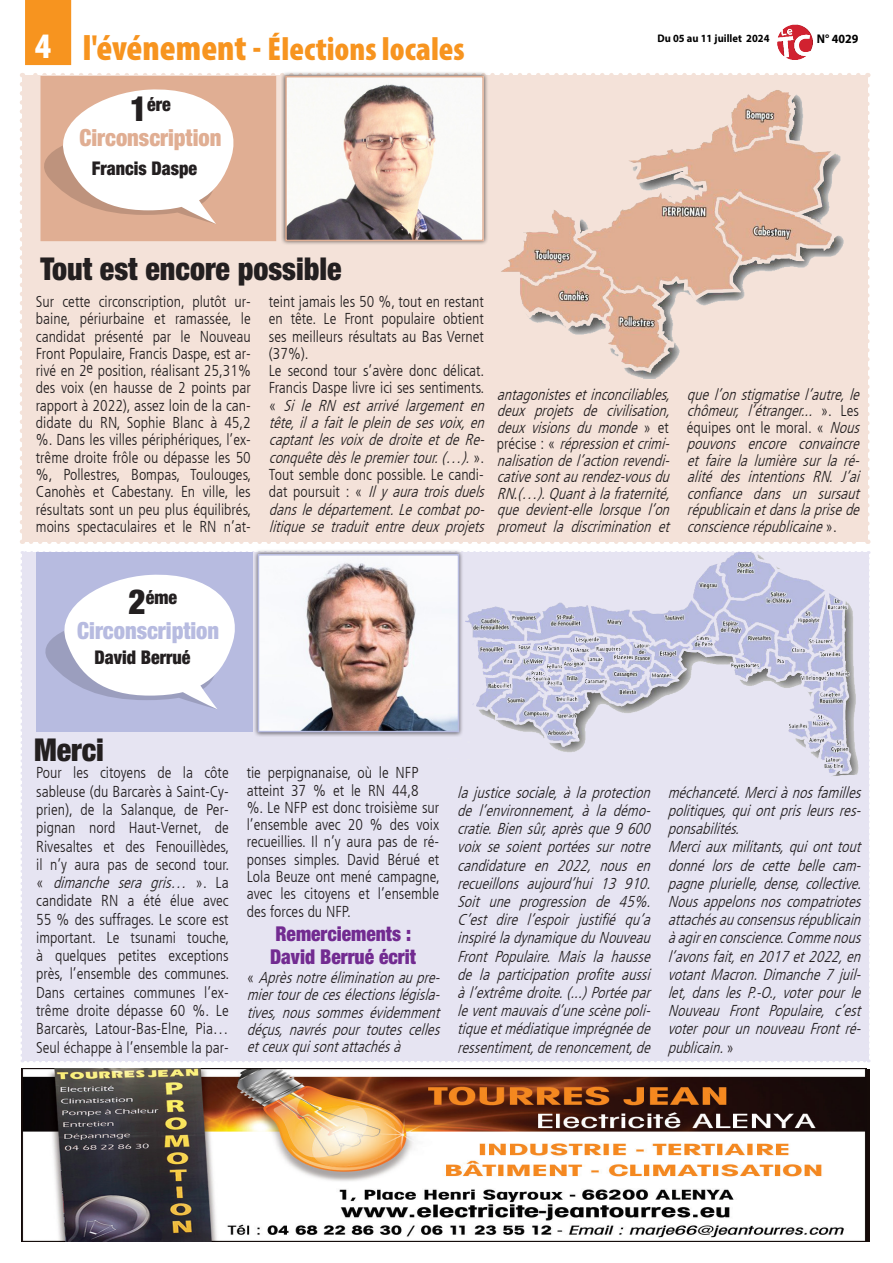
<style>
.page{position:relative;width:893px;height:1263px;background:#fff}
.page>*{position:absolute;margin:0;border:0;box-sizing:border-box;transform-origin:0 0}
.t1{font:900 condensed 36px "Myriad Pro";color:#fff}
.t2{font:900 condensed 33px "Myriad Pro";color:#f7941f}
._7_-_INTERTITRE{font:900 condensed 31.5px "Helvetica Neue";color:#231f20;scale:.95 1}
._7_-_INTERTITRE-2{font:900 condensed 23.7px "Helvetica Neue";color:#e0ae93;scale:.95 1}
._7_-_INTERTITRE-3{font:900 condensed 23.7px "Helvetica Neue";color:#b7bbe0;scale:.95 1}
._7_-_INTERTITRE-4{font:900 condensed 20.4px/22.5px "Helvetica Neue";color:#722b91;scale:.95 1}
._7_-_INTERTITRE-5{font:900 condensed 18.9px "Helvetica Neue";color:#231f20;scale:.95 1}
._6_-_TEXTE{font:italic 300 condensed 15.75px/18.1px "Frutiger LT";color:#231f20;text-align:justify}
._6_-_TEXTE-2{font:300 condensed 15.75px/17.2px "Frutiger LT";color:#231f20;text-align:justify}
.t3{font:700 12.6px "Myriad Pro";color:#000;scale:.95 1}
.t4{font:700 10.95px "Myriad Pro";color:#000;scale:.95 1}
.s1{font-size:36px}
.s2{font-size:34.65px}
.s3{font-style:normal}
.s4{font-style:italic}
</style>
<div class="page">
<img style="left:777px;top:24px;width:35px;height:35px">
<div style="left:25px;top:0;width:47px;height:65px;background:#f7941f"></div>
<img style="left:21px;top:1069px;width:846px;height:172px">
<div style="left:22px;top:75px;width:845px;height:467px;background:#f4e2d9"></div>
<svg style="left:20px;top:84px;width:4px;height:460px"></svg>
<svg style="left:31px;top:539px;width:837px;height:5px"></svg>
<svg style="left:865px;top:73px;width:5px;height:460px"></svg>
<svg style="left:22px;top:73px;width:836px;height:4px"></svg>
<div style="left:40px;top:76px;width:236px;height:165px;background:#e0ae93"></div>
<img style="left:501px;top:90px;width:343px;height:289px">
<div style="left:281px;top:71px;width:207px;height:175px;background:#231f20;opacity:.75"></div>
<img style="left:288px;top:79px;width:193px;height:159px">
<div style="left:285px;top:76px;width:199px;height:165px;border:2px solid #e0ae93"></div>
<svg style="left:44px;top:89px;width:190px;height:135px"></svg>
<svg style="left:20px;top:551px;width:850px;height:511px;background:#dedcea"></svg>
<p class="t1" style="left:35px;top:23px;width:17px">4</p>
<p class="t2" style="left:83px;top:28px;width:383px"><span class="s1">l'événement -</span> Élections locales</p>
<p class="_7_-_INTERTITRE-5" style="left:130px;top:92px;width:44px"><span class="s2">1</span>ére</p>
<p class="_7_-_INTERTITRE-2" style="left:79px;top:123px;width:151px">Circonscription</p>
<p class="_7_-_INTERTITRE-5" style="left:92px;top:157px;width:112px">Francis Daspe</p>
<p class="t4" style="left:657px;top:32px;width:120px">Du 05 au 11 juillet 2024</p>
<p class="t3" style="left:817px;top:31px;width:45px">N° 4029</p>
<p class="_7_-_INTERTITRE" style="left:40px;top:250px;width:319px">Tout est encore possible</p>
<p class="_6_-_TEXTE-2" style="left:36px;top:293px;width:217px">Sur cette circonscription, plutôt ur&shy;baine, périurbaine et ramassée, le candidat présenté par le Nouveau Front Populaire, Francis Daspe, est ar&shy;rivé en 2e position, réalisant 25,31% des voix (en hausse de 2 points par rapport à 2022), assez loin de la can&shy;didate du RN, Sophie Blanc à 45,2 %. Dans les villes périphériques, l’ex&shy;trême droite frôle ou dépasse les 50 %, Pollestres, Bompas, Toulouges, Canohès et Cabestany. En ville, les résultats sont un peu plus équilibrés, moins spectaculaires et le RN n’at-</p>
<p class="_6_-_TEXTE-2" style="left:269px;top:293px;width:216px">teint jamais les 50 %, tout en restant en tête. Le Front populaire obtient ses meilleurs résultats au Bas Vernet (37%).</p>
<p class="_6_-_TEXTE" style="left:269px;top:362px;width:221px;line-height:17.2px;text-align:left"><span class="s3">Le second tour s’avère donc délicat.<br>Francis Daspe livre ici ses sentiments. «</span> Si le RN est arrivé largement en tête,ilafaitlepleindesesvoix,en captant les voix de droite et de Re&shy;conquêtedèslepremiertour.(…). <span class="s3">» .<br>Tout semble donc possible. Le candi&shy;d a t p o u r s u i t : «</span> Ilyauratroisduels dansledépartement.Lecombatpo&shy;litique se traduit entre deux projets</p>
<p class="_6_-_TEXTE" style="left:497px;top:386px;width:179px;line-height:16.5px;text-align:left">antagonistesetinconciliables, deux projets de civilisation, deux visions du monde <span class="s3">» e t p r é c i s e : «</span> répressionetcrimi&shy;nalisationdel’actionrevendi&shy;cativesontaurendez-vousdu<br>RN.(…).Quantàlafraternité, que devient-elle lorsque l’on promeut la discrimination et</p>
<p class="_6_-_TEXTE" style="left:687px;top:386px;width:178px;line-height:16.5px;text-align:left">quel’onstigmatisel’autre,le chômeur, l’étranger... <span class="s3">» . L e s équipes ont le moral. «</span> Nous pouvons encore convaincre et faire la lumière sur la ré&shy;alité des intentions RN. J’ai confiance dans un sursaut républicainetdanslaprisede consciencerépublicaine<span class="s3">» .</span></p>
<p class="_7_-_INTERTITRE-5" style="left:129px;top:585px;width:53px"><span class="s2">2</span>éme</p>
<p class="_7_-_INTERTITRE-3" style="left:77px;top:616px;width:151px">Circonscription</p>
<p class="_7_-_INTERTITRE-5" style="left:95px;top:645px;width:103px">David Berrué</p>
<p class="_7_-_INTERTITRE" style="left:34px;top:730px;width:75px">Merci</p>
<p class="_6_-_TEXTE-2" style="left:36px;top:764px;width:195px;line-height:18.3px">Pour les citoyens de la côte sableuse (du Barcarès à Saint-Cy&shy;prien), de la Salanque, de Per&shy;pignan nord Haut-Vernet, de Rivesaltes et des Fenouillèdes, il n’y aura pas de second tour. « <span class="s4">dimanche sera gris…</span> » . L a candidate RN a été élue avec 55 % des suffrages. Le score est important. Le tsunami touche, à quelques petites exceptions près, l’ensemble des communes.<br>Dans certaines communes l’ex&shy;trême droite dépasse 60 %. Le Barcarès, Latour-Bas-Elne, Pia… Seul échappe à l’ensemble la par-</p>
<p class="_6_-_TEXTE-2" style="left:247px;top:765px;width:195px;text-align:left">tie perpignanaise, où le NFP atteint 37 % et le RN 44,8<br>%. Le NFP est donc troisième sur l’ensemble avec 20 % des voix recueillies. Il n’y aura pas de ré&shy;ponses simples. David Bérué et<br>Lola Beuze ont mené campagne, avec les citoyens et l’ensemble des forces du NFP.</p>
<p class="_7_-_INTERTITRE-4" style="left:270px;top:922px;width:155px">Remerciements :<br>David Berrué écrit</p>
<p class="_6_-_TEXTE" style="left:247px;top:969px;width:199px;line-height:17.2px"><span class="s3">«</span> Aprèsnotreéliminationaupre&shy;miertourdecesélectionslégisla&shy;tives, nous sommes évidemment déçus, navrés pour toutes celles etceuxquisontattachésà</p>
<p class="_6_-_TEXTE" style="left:457px;top:783px;width:199px">la justice sociale,à la protection de l’environnement, à la démo&shy;cratie.Biensûr,aprèsque9600 voix se soient portées sur notre candidature en 2022, nous en recueillons aujourd’hui 13 910.<br>Soit une progression de 45%.<br>C’est dire l’espoir justifié qu’a inspiréladynamiqueduNouveau Front Populaire. Mais la hausse de la participation profite aussi àl’extrêmedroite.(...)Portéepar leventmauvaisd’unescènepoli&shy;tiqueetmédiatiqueimprégnéede ressentiment,derenoncement,de</p>
<p class="_6_-_TEXTE" style="left:668px;top:783px;width:199px">méchanceté.Merciànosfamilles politiques,quiontprisleursres&shy;ponsabilités.</p>
<p class="_6_-_TEXTE" style="left:668px;top:838px;width:199px">Merciauxmilitants,quionttout donné lors de cette belle cam&shy;pagne plurielle,dense,collective.<br>Nousappelonsnoscompatriotes attachésauconsensusrépublicain àagirenconscience.Commenous l’avonsfait,en2017et2022,en votantMacron.Dimanche7juil&shy;let,dans les P.-O.,voter pour le Nouveau Front Populaire, c’est voterpourunnouveauFrontré&shy;publicain.<span class="s3">»</span></p>
</div>
